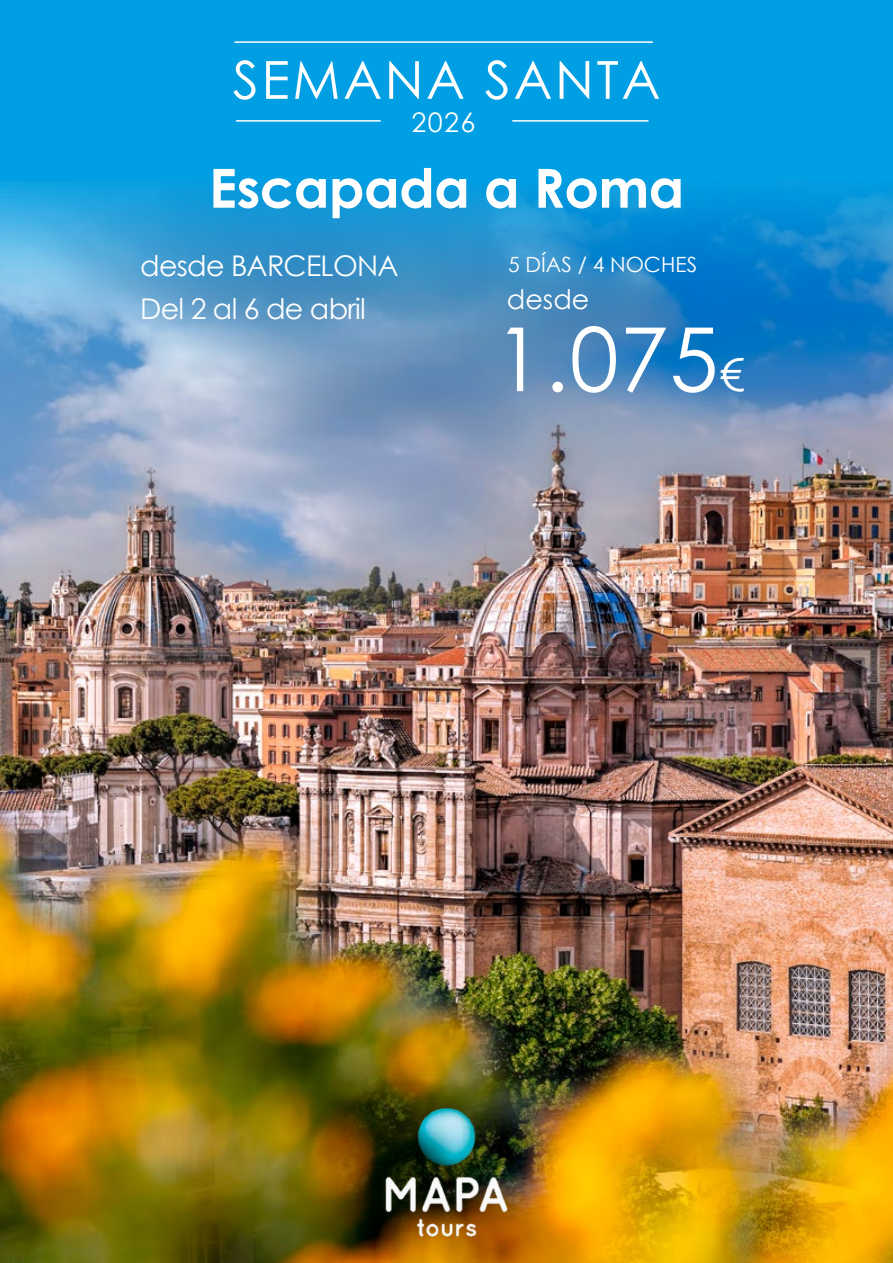
<style>
.page{position:relative;width:893px;height:1263px;background:#009fe3}
.page>*{position:absolute;margin:0;border:0;box-sizing:border-box;transform-origin:0 0}
.t1{font:88.5px "Century Gothic";color:#fff}
.t2{font:700 54px "Century Gothic";letter-spacing:-.01em;color:#fff}
.t3{font:52.5px "Century Gothic";letter-spacing:.05em;color:#fff}
.t4{font:28.5px/42.8px "Century Gothic";letter-spacing:-.025em;color:#fff}
.t5{font:27px "Century Gothic";color:#fff}
.t6{font:21px "Century Gothic";color:#fff}
.s1{font-size:45px}
</style>
<div class="page">
<img style="left:0;top:182px;width:893px;height:1081px">
<img style="left:351px;top:1068px;width:191px;height:180px">
<hr style="left:236px;top:120px;width:145px;height:2px;background:#fff">
<hr style="left:512px;top:120px;width:136px;height:2px;background:#fff">
<hr style="left:234px;top:41px;width:419px;height:2px;background:#fff">
<h3 class="t3" style="left:233px;top:43px;width:429px">SEMANA SANTA</h3>
<p class="t5" style="left:411px;top:103px;width:65px">2026</p>
<h2 class="t2" style="left:209px;top:147px;width:477px">Escapada a Roma</h2>
<p class="t4" style="left:140px;top:244px;width:260px">desde BARCELONA<br>Del 2 al 6 de abril</p>
<h1 class="t1" style="left:494px;top:297px;width:252px">1.075<span class="s1">€</span></h1>
<p class="t6" style="left:508px;top:250px;width:190px">5 DÍAS / 4 NOCHES</p>
<p class="t5" style="left:507px;top:281px;width:84px">desde</p>
</div>
